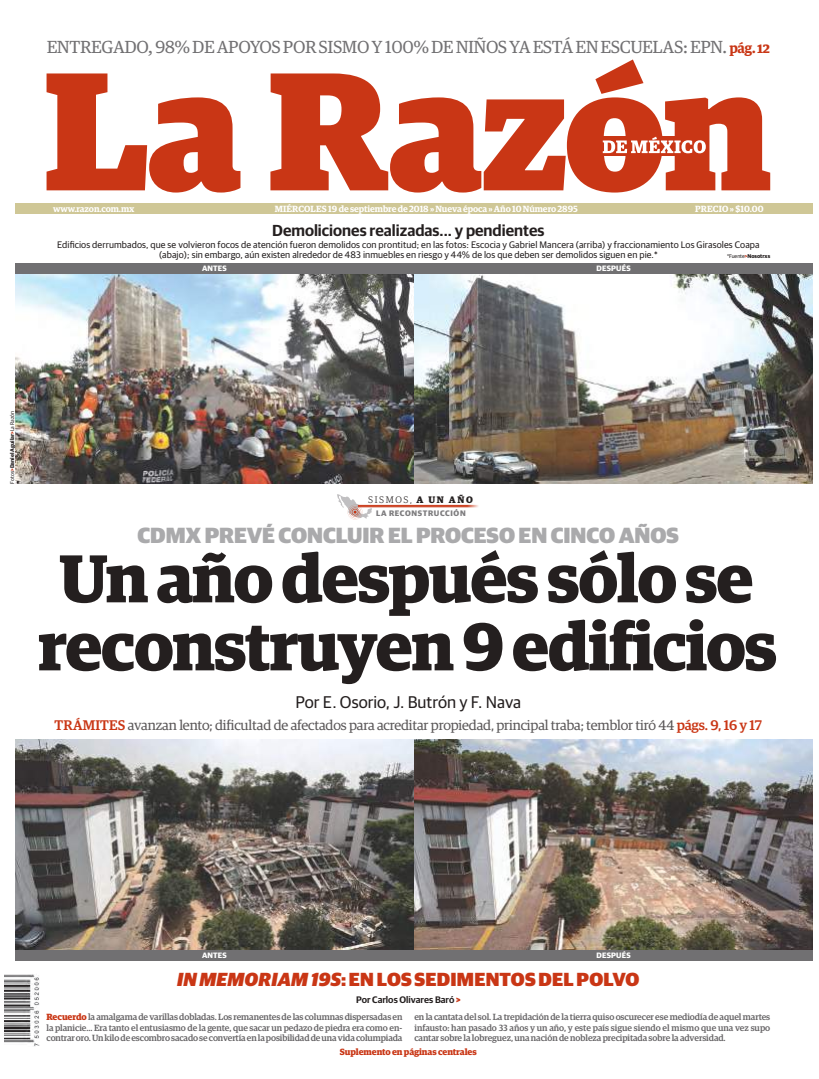
<style>
.page{position:relative;width:819px;height:1079px;background:#fff}
.page>*{position:absolute;margin:0;border:0;box-sizing:border-box;transform-origin:0 0}
.t1{font:700 67.7px/68px "Guardian Egyp";letter-spacing:-.02em;color:#241f1f;text-align:center}
.t2{font:900 22px "Guardian Sans";letter-spacing:-.005em;color:#aaaaac}
.t3{font:900 19px "Guardian Sans";letter-spacing:.01em;color:#c93615}
.t4{font:17px "Guardian Sans";color:#241f1f}
.t5{font:16.8px "Guardian Text Egyp";letter-spacing:-.025em;color:#717072}
.t6{font:600 16px "Guardian Sans";color:#241f1f}
.t7{font:14px "Guardian Egyp";letter-spacing:-.01em;color:#5a5758}
.t8{font:9.5px/10px "Guardian Sans";letter-spacing:.01em;color:#241f1f;text-align:center}
.t9{font:600 9.5px "Guardian Sans";color:#241f1f}
.t10{font:300 9.5px "Guardian Egyp";letter-spacing:.175em;color:#241f1f}
.t11{font:500 9px/10.5px "Guardian Egyp";letter-spacing:-.015em;color:#656365;text-align:justify}
.t12{font:600 9px "Guardian Egyp";letter-spacing:-.01em;color:#fff}
.t13{font:700 9px "Guardian Egyp";letter-spacing:-.01em;color:#c93615}
.t14{font:600 9px "Guardian Egyp";letter-spacing:.01em;color:#fff}
.t15{font:700 8px "Guardian Sans";letter-spacing:.08em;color:#7d7c7e}
.t16{font:700 7.8px "Guardian Sans";letter-spacing:.02em;color:#fff}
.t17{font:700 5.5px "Guardian Sans";color:#241f1f}
.s1{font-weight:700;font-size:13.6px;color:#c93615}
.s2{font-weight:400}
.s3{color:#c93615}
.s4{font-weight:700}
.s5{font-weight:500;color:#c93615}
.s6{font-style:italic}
.s7{font-weight:900;color:#c93615}
.s8{font-weight:700;color:#c93615}
</style>
<div class="page">
<img style="left:5px;top:974px;width:34px;height:72px">
<svg style="left:46px;top:59px;width:723px;height:133px"></svg>
<div style="left:586px;top:137px;width:122px;height:19px;background:#c93615"></div>
<svg style="left:602px;top:137px;width:103px;height:16px"></svg>
<div style="left:15px;top:203px;width:797px;height:10px;background:#cfc796"></div>
<img style="left:15px;top:273px;width:797px;height:210px">
<img style="left:15px;top:739px;width:797px;height:211px">
<div style="left:15px;top:263px;width:398px;height:10px;background:#717072"></div>
<div style="left:15px;top:950px;width:398px;height:10px;background:#717072"></div>
<div style="left:414px;top:263px;width:398px;height:10px;background:#717072"></div>
<div style="left:414px;top:950px;width:398px;height:10px;background:#717072"></div>
<hr style="left:355px;top:505px;width:127px;height:1px;background:#c93615">
<hr style="left:355px;top:506px;width:127px;height:1px;background:#c93615">
<svg style="left:337px;top:494px;width:35px;height:25px"></svg>
<h3 class="t5" style="left:47px;top:33px;width:724px">ENTREGADO, 98% DE APOYOS POR SISMO Y 100% DE NIÑOS YA ESTÁ EN ESCUELAS: EPN. <span class="s1">pág. 12</span></h3>
<p class="t12" style="left:53px;top:202px;width:83px">www.razon.com.mx</p>
<p class="t12" style="left:274px;top:202px;width:304px">MIÉRCOLES 19 de septiembre de 2018 » Nueva época » Año 10 Número 2895</p>
<p class="t14" style="left:694px;top:202px;width:70px">PRECIO » $10.00</p>
<h3 class="t6" style="left:272px;top:218px;width:274px">Demoliciones realizadas... y pendientes</h3>
<p class="t8" style="left:57px;top:239px;width:703px">Edificios derrumbados, que se volvieron focos de atención fueron demolidos con prontitud; en las fotos: Escocia y Gabriel Mancera (arriba) y fraccionamiento Los Girasoles Coapa (abajo); sin embargo, aún existen alrededor de 483 inmuebles en riesgo y 44% de los que deben ser demolidos siguen en pie.*</p>
<p class="t17" style="left:726px;top:252px;width:45px"><span class="s2">*Fuente</span><span class="s3">&gt;</span>Nosotrxs</p>
<p class="t16" style="left:202px;top:263px;width:26px">ANTES</p>
<p class="t16" style="left:596px;top:263px;width:36px">DESPUÉS</p>
<p class="t17" style="left:8px;top:483px;width:74px;rotate:-90deg"><span class="s2">Fotos</span><span class="s3">&gt;</span>Daniel Aguilar<span class="s3">&gt;</span><span class="s2">La Razón</span></p>
<p class="t10" style="left:368px;top:493px;width:106px">SISMOS, <span class="s4">A UN AÑO</span></p>
<p class="t15" style="left:376px;top:507px;width:91px">LA RECONSTRUCCIÓN</p>
<h2 class="t2" style="left:137px;top:518px;width:542px">CDMX PREVÉ CONCLUIR EL PROCESO EN CINCO AÑOS</h2>
<h1 class="t1" style="left:38px;top:538px;width:740px">Un año después sólo se reconstruyen 9 edificios</h1>
<h3 class="t4" style="left:295px;top:690px;width:227px">Por E. Osorio, J. Butrón y F. Nava</h3>
<h3 class="t7" style="left:55px;top:715px;width:708px"><span class="s5">TRÁMITES</span> avanzan lento; dificultad de afectados para acreditar propiedad, principal traba; temblor tiró 44 <span class="s5">págs. 9, 16 y 17</span></h3>
<p class="t16" style="left:202px;top:949px;width:26px">ANTES</p>
<p class="t16" style="left:596px;top:949px;width:36px">DESPUÉS</p>
<h3 class="t3" style="left:177px;top:964px;width:463px"><span class="s6">IN MEMORIAM 19S</span>: EN LOS SEDIMENTOS DEL POLVO</h3>
<p class="t9" style="left:356px;top:992px;width:106px">Por Carlos Olivares Baró <span class="s7">&gt;</span></p>
<p class="t11" style="left:46px;top:1011px;width:357px"><span class="s8">Recuerdo</span>la amalgama de varillas dobladas. Los remanentes de las columnas dispersadas en la planicie... Era tanto el entusiasmo de la gente, que sacar un pedazo de piedra era como en&shy;contrar oro. Un kilo de escombro sacado se convertía en la posibilidad de una vida columpiada</p>
<p class="t11" style="left:414px;top:1011px;width:357px">en la cantata del sol. La trepidación de la tierra quiso oscurecer ese mediodía de aquel martes infausto: han pasado 33 años y un año, y este país sigue siendo el mismo que una vez supo cantar sobre la lobreguez, una nación de nobleza precipitada sobre la adversidad.</p>
<p class="t13" style="left:340px;top:1044px;width:138px">Suplemento en páginas centrales</p>
</div>
